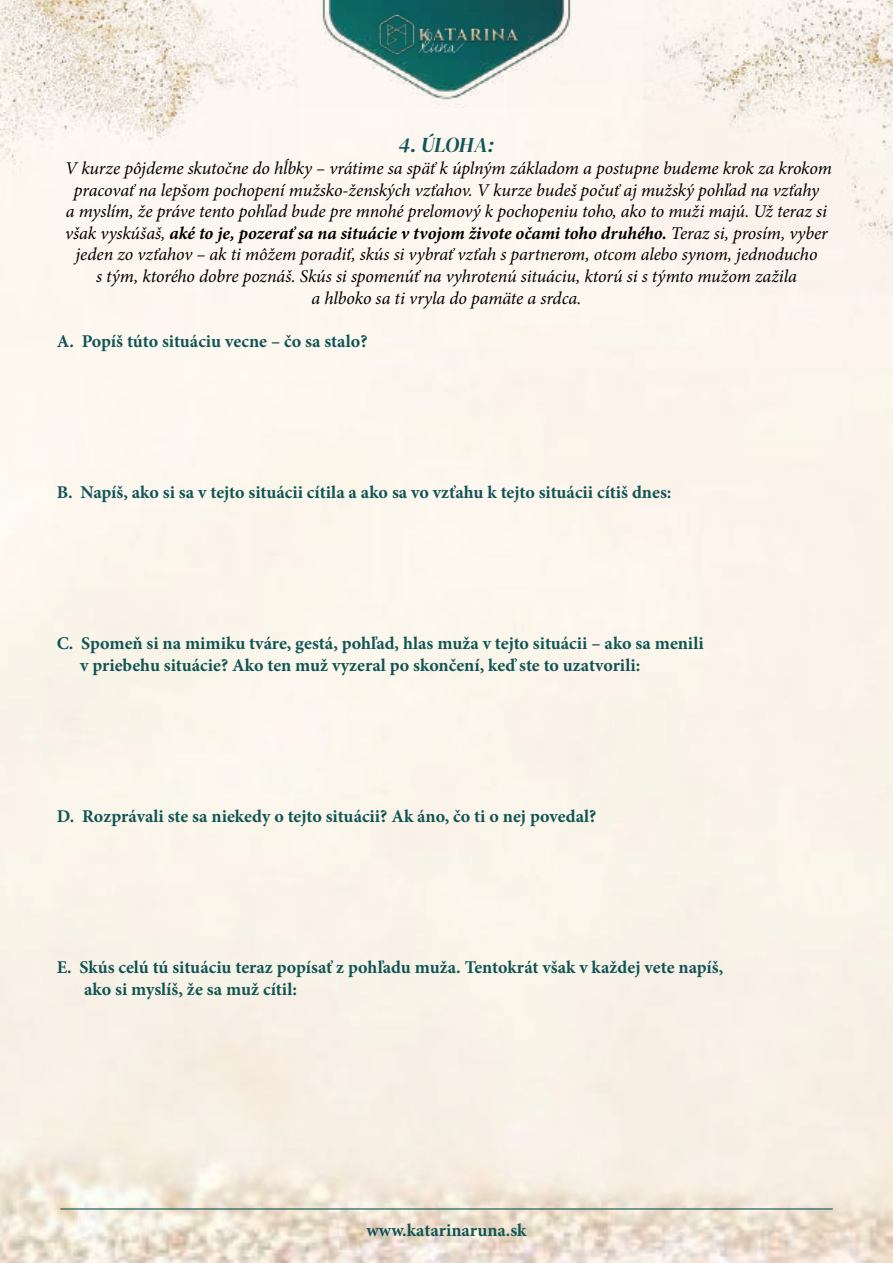
<style>
.page{position:relative;width:893px;height:1263px;background:#fff}
.page>*{position:absolute;margin:0;border:0;box-sizing:border-box;transform-origin:0 0}
.t1{font:italic 21px "DM Serif Display";letter-spacing:-.005em;color:#115455}
.t2{font:italic 18px/21.6px "Minion Pro";letter-spacing:-.01em;color:#000;text-align:center}
.t3{font:700 18px/21.6px "Minion Pro";color:#115455}
.s1{font-weight:700}
</style>
<div class="page">
<img style="left:0;top:0;width:298px;height:342px">
<img style="left:643px;top:0;width:250px;height:295px">
<img style="left:294px;top:0;width:305px;height:107px">
<img style="left:375px;top:11px;width:143px;height:47px">
<hr style="left:60px;top:1208px;width:773px;height:1px;background:#115455">
<p class="t1" style="left:399px;top:133px;width:97px">4. ÚLOHA:</p>
<p class="t2" style="left:65px;top:158px;width:768px">V kurze pôjdeme skutočne do hĺbky – vrátime sa späť k úplným základom a postupne budeme krok za krokom pracovať na lepšom pochopení mužsko-ženských vzťahov. V kurze budeš počuť aj mužský pohľad na vzťahy<br>a myslím, že práve tento pohľad bude pre mnohé prelomový k pochopeniu toho, ako to muži majú. Už teraz si však vyskúšaš, <span class="s1">aké to je, pozerať sa na situácie v tvojom živote očami toho druhého.</span> Teraz si, prosím, vyber jeden zo vzťahov – ak ti môžem poradiť, skús si vybrať vzťah s partnerom, otcom alebo synom, jednoducho<br>s tým, ktorého dobre poznáš. Skús si spomenúť na vyhrotenú situáciu, ktorú si s týmto mužom zažila<br>a hlboko sa ti vryla do pamäte a srdca.</p>
<p class="t3" style="left:57px;top:332px;width:312px">A. Popíš túto situáciu vecne – čo sa stalo?</p>
<p class="t3" style="left:57px;top:483px;width:616px">B. Napíš, ako si sa v tejto situácii cítila a ako sa vo vzťahu k tejto situácii cítiš dnes:</p>
<p class="t3" style="left:80px;top:634px;width:625px;text-indent:-23px">C. Spomeň si na mimiku tváre, gestá, pohľad, hlas muža v tejto situácii – ako sa menili v priebehu situácie? Ako ten muž vyzeral po skončení, keď ste to uzatvorili:</p>
<p class="t3" style="left:57px;top:807px;width:541px">D. Rozprávali ste sa niekedy o tejto situácii? Ak áno, čo ti o nej povedal?</p>
<p class="t3" style="left:84px;top:958px;width:641px;text-indent:-27px">E. Skús celú tú situáciu teraz popísať z pohľadu muža. Tentokrát však v každej vete napíš, ako si myslíš, že sa muž cítil:</p>
<p class="t3" style="left:366px;top:1220px;width:162px">www.katarinaruna.sk</p>
</div>
